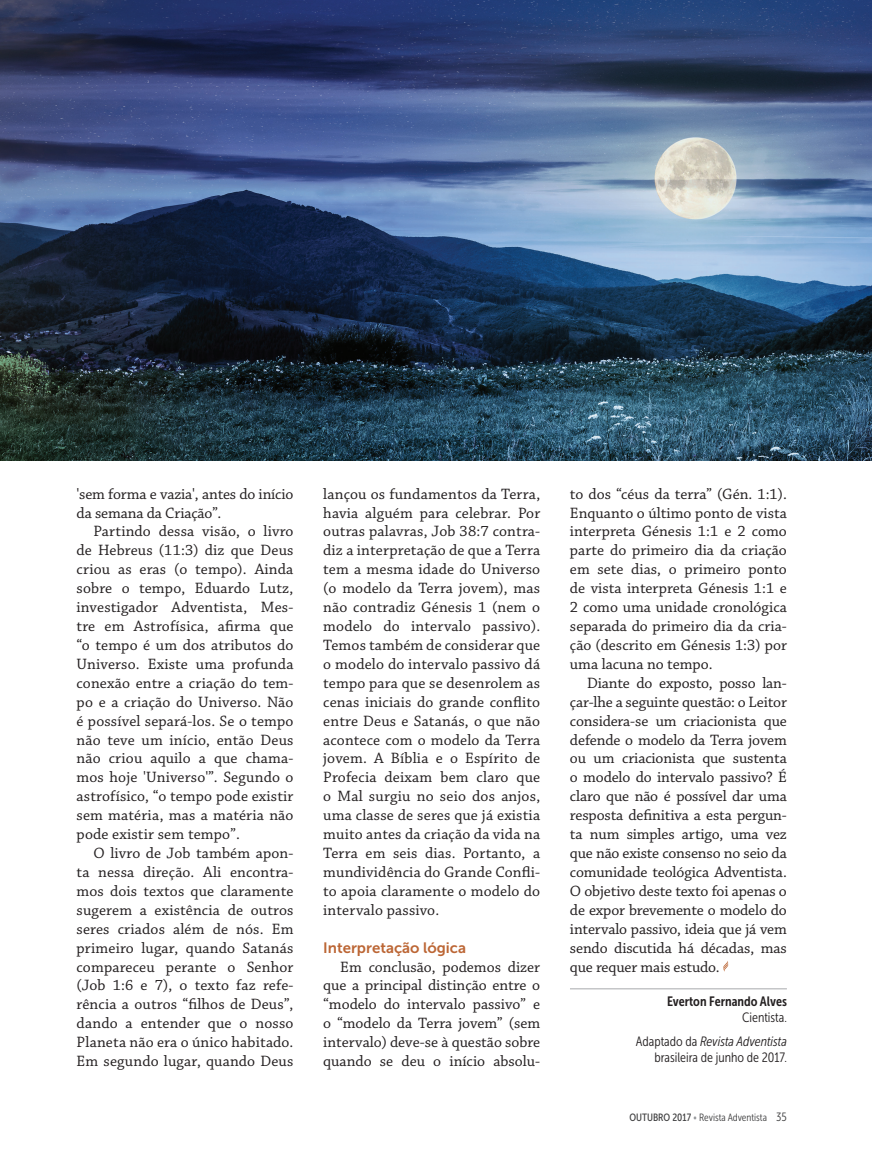
<style>
.page{position:relative;width:872px;height:1149px;background:#fff}
.page>*{position:absolute;margin:0;border:0;box-sizing:border-box;transform-origin:0 0}
.texto_corpo_10_5pt{font:15.75px/18.9px "Chaparral Pro";color:#231f20;text-align:justify}
.titulo_paragrafo{font:15px "Museo Sans 700";color:#bc6635}
.t1{font:13.5px/15.8px "Museo Sans Cond 300";color:#231f20;text-align:right}
.Autor_artigo{font:13.5px "Museo Sans Cond 700";color:#231f20}
.t2{font:10.5px "Museo Sans Cond 300";color:#3e3e3f}
.s1{font-style:italic}
.s2{font-family:"Museo Sans Cond 500"}
.s3{color:#939598}
.s4{font-size:12px}
</style>
<div class="page">
<hr style="left:570px;top:988px;width:217px;height:1px;background:#a8a9ad">
<svg style="left:723px;top:961px;width:5px;height:10px"></svg>
<img style="left:0;top:0;width:872px;height:460px">
<p class="texto_corpo_10_5pt" style="left:77px;top:484px;width:218px">'sem forma e vazia', antes do início da semana da Criação”.</p>
<p class="texto_corpo_10_5pt" style="left:77px;top:522px;width:218px;text-indent:17px">Partindo dessa visão, o livro de Hebreus (11:3) diz que Deus criou as eras (o tempo). Ainda sobre o tempo, Eduardo Lutz, investigador Adventista, Mes&shy;tre em Astrofísica, afirma que “o tempo é um dos atributos do Universo. Existe uma profunda conexão entre a criação do tem&shy;po e a criação do Universo. Não é possível separá-los. Se o tempo não teve um início, então Deus não criou aquilo a que chama&shy;mos hoje 'Universo'”. Segundo o astrofísico, “o tempo pode existir sem matéria, mas a matéria não pode existir sem tempo”.</p>
<p class="texto_corpo_10_5pt" style="left:77px;top:844px;width:218px;text-indent:17px">O livro de Job também apon&shy;ta nessa direção. Ali encontra&shy;mos dois textos que claramente sugerem a existência de outros seres criados além de nós. Em primeiro lugar, quando Satanás compareceu perante o Senhor (Job 1:6 e 7), o texto faz refe&shy;rência a outros “filhos de Deus”, dando a entender que o nosso Planeta não era o único habitado.<br>Em segundo lugar, quando Deus</p>
<p class="texto_corpo_10_5pt" style="left:323px;top:484px;width:218px">lançou os fundamentos da Terra, havia alguém para celebrar. Por outras palavras, Job 38:7 contra&shy;diz a interpretação de que a Terra tem a mesma idade do Universo (o modelo da Terra jovem), mas não contradiz Génesis 1 (nem o modelo do intervalo passivo).<br>Temos também de considerar que o modelo do intervalo passivo dá tempo para que se desenrolem as cenas iniciais do grande conflito entre Deus e Satanás, o que não acontece com o modelo da Terra jovem. A Bíblia e o Espírito de Profecia deixam bem claro que o Mal surgiu no seio dos anjos, uma classe de seres que já existia muito antes da criação da vida na Terra em seis dias. Portanto, a mundividência do Grande Confli&shy;to apoia claramente o modelo do intervalo passivo.</p>
<p class="titulo_paragrafo" style="left:323px;top:938px;width:144px">Interpretação lógica</p>
<p class="texto_corpo_10_5pt" style="left:323px;top:957px;width:218px;text-indent:17px">Em conclusão, podemos dizer que a principal distinção entre o “modelo do intervalo passivo” e o “modelo da Terra jovem” (sem intervalo) deve-se à questão sobre quando se deu o início absolu-</p>
<p class="texto_corpo_10_5pt" style="left:570px;top:484px;width:218px">to dos “céus da terra” (Gén. 1:1).<br>Enquanto o último ponto de vista interpreta Génesis 1:1 e 2 como parte do primeiro dia da criação em sete dias, o primeiro ponto de vista interpreta Génesis 1:1 e 2 como uma unidade cronológica separada do primeiro dia da cria&shy;ção (descrito em Génesis 1:3) por uma lacuna no tempo.</p>
<p class="texto_corpo_10_5pt" style="left:570px;top:673px;width:218px;text-indent:17px">Diante do exposto, posso lan&shy;çar-lhe a seguinte questão: o Leitor considera-se um criacionista que defende o modelo da Terra jovem ou um criacionista que sustenta o modelo do intervalo passivo? É claro que não é possível dar uma resposta definitiva a esta pergun&shy;ta num simples artigo, uma vez que não existe consenso no seio da comunidade teológica Adventista.<br>O objetivo deste texto foi apenas o de expor brevemente o modelo do intervalo passivo, ideia que já vem sendo discutida há décadas, mas que requer mais estudo.</p>
<p class="Autor_artigo" style="left:667px;top:993px;width:121px">Everton Fernando Alves</p>
<p class="t1" style="left:742px;top:1009px;width:46px">Cientista.</p>
<p class="t1" style="left:636px;top:1033px;width:152px">Adaptado da <span class="s1">Revista Adventista </span>brasileira de junho de 2017.</p>
<p class="t2" style="left:629px;top:1111px;width:159px"><span class="s2">OUTUBRO 2017</span> <span class="s3">•</span> Revista Adventista <span class="s4">35</span></p>
</div>
